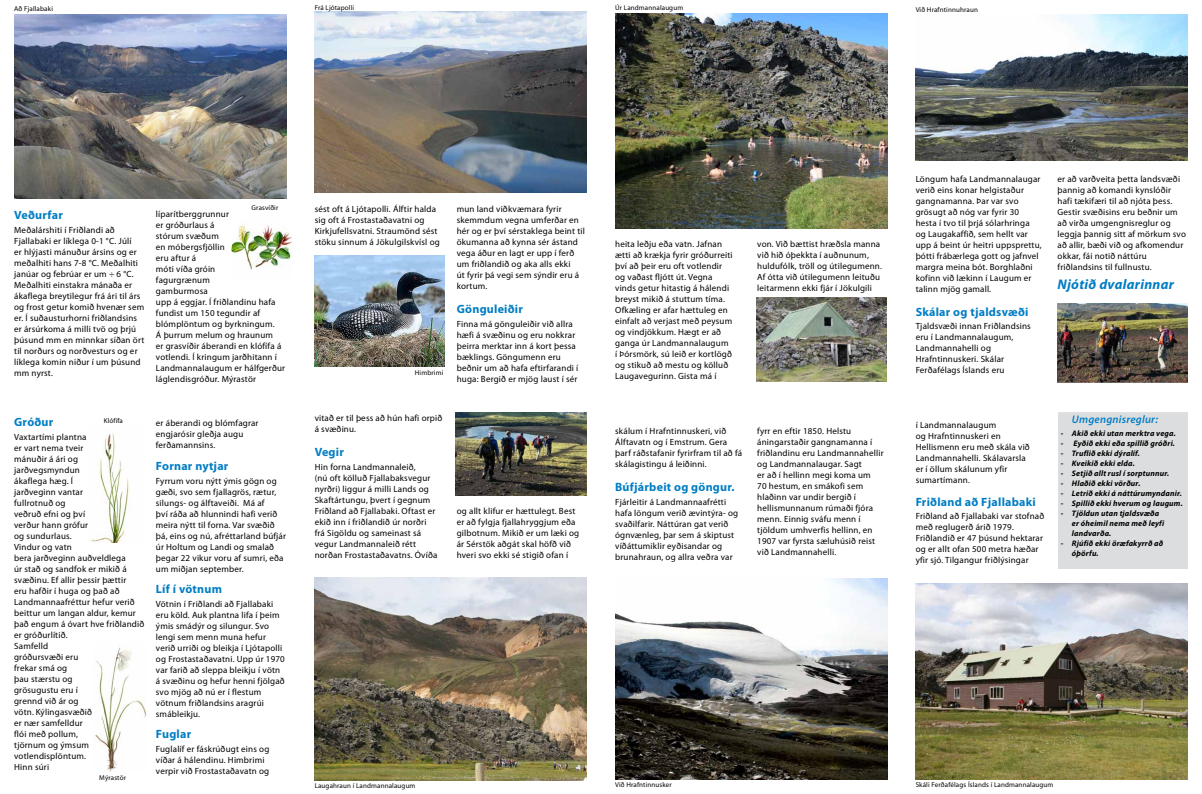
<style>
.page{position:relative;width:1202px;height:794px;background:#fff}
.page>*{position:absolute;margin:0;border:0;box-sizing:border-box;transform-origin:0 0}
.t1{font:italic 700 14px "Myriad Pro";letter-spacing:.02em;color:#007dc5}
.t2{font:700 12px "Myriad Pro";letter-spacing:.02em;color:#007dc5}
.t3{font:italic 600 11px "Myriad Pro";letter-spacing:.02em;color:#007dc5}
.t4{font:9px/11px "Myriad Pro";letter-spacing:.02em;color:#000}
.t5{font:italic 700 8px/10px "Myriad Pro";letter-spacing:.02em;color:#000}
.t6{font:7px "Myriad Pro";letter-spacing:.02em;color:#000}
</style>
<div class="page">
<img style="left:14px;top:15px;width:272px;height:183px">
<img style="left:231px;top:223px;width:61px;height:47px">
<img style="left:94px;top:647px;width:53px;height:124px">
<img style="left:90px;top:433px;width:40px;height:109px">
<img style="left:315px;top:255px;width:130px;height:111px">
<img style="left:315px;top:12px;width:272px;height:180px">
<img style="left:315px;top:577px;width:272px;height:203px">
<img style="left:456px;top:412px;width:131px;height:83px">
<img style="left:756px;top:297px;width:130px;height:85px">
<img style="left:615px;top:13px;width:272px;height:216px">
<img style="left:916px;top:583px;width:272px;height:197px">
<img style="left:916px;top:14px;width:272px;height:147px">
<img style="left:1058px;top:303px;width:130px;height:80px">
<div style="left:1058px;top:412px;width:130px;height:157px;background:#dcddde"></div>
<img style="left:615px;top:578px;width:272px;height:202px">
<p class="t6" style="left:14px;top:4px;width:40px">Að Fjallabaki</p>
<p class="t6" style="left:315px;top:4px;width:41px">Frá Ljótapolli</p>
<p class="t6" style="left:615px;top:4px;width:70px">Úr Landmannalaugum</p>
<p class="t6" style="left:916px;top:5px;width:64px">Við Hrafntinnuhraun</p>
<h2 class="t2" style="left:14px;top:207px;width:50px">Veðurfar</h2>
<p class="t4" style="left:14px;top:224px;width:132px">Meðalárshiti í Friðlandi að<br>Fjallabaki er líklega 0-1 °C. Júlí<br>er hlýjasti mánuður ársins og er meðalhiti hans 7-8 °C. Meðalhiti janúar og febrúar er um ÷ 6 °C.<br>Meðalhiti einstakra mánaða er ákaflega breytilegur frá ári til árs og frost getur komið hvenær sem er. Í suðausturhorni friðlandsins er ársúrkoma á milli tvö og þrjú þúsund mm en minnkar síðan ört til norðurs og norðvesturs og er líklega komin niður í um þúsund mm nyrst.</p>
<p class="t6" style="left:104px;top:416px;width:21px">Klófífa</p>
<h2 class="t2" style="left:14px;top:414px;width:41px">Gróður</h2>
<p class="t4" style="left:14px;top:431px;width:132px">Vaxtartími plantna<br>er vart nema tveir<br>mánuðir á ári og jarðvegsmyndun<br>ákaflega hæg. Í<br>jarðveginn vantar<br>fullrotnuð og<br>veðruð efni og því<br>verður hann grófur<br>og sundurlaus.<br>Vindur og vatn<br>bera jarðveginn auðveldlega<br>úr stað og sandfok er mikið á svæðinu. Ef allir þessir þættir<br>eru hafðir í huga og það að<br>Landmannaafréttur hefur verið beittur um langan aldur, kemur það engum á óvart hve friðlandið er gróðurlítið.<br>Samfelld<br>gróðursvæði eru<br>frekar smá og<br>þau stærstu og<br>grösugustu eru í<br>grennd við ár og<br>vötn. Kýlingasvæðið<br>er nær samfelldur<br>flói með pollum,<br>tjörnum og ýmsum votlendisplöntum.<br>Hinn súri</p>
<p class="t6" style="left:99px;top:773px;width:28px">Mýrastör</p>
<p class="t6" style="left:252px;top:204px;width:28px">Grasvíðir</p>
<p class="t4" style="left:156px;top:208px;width:131px">líparítberggrunnur<br>er gróðurlaus á<br>stórum svæðum<br>en móbergsfjöllin<br>eru aftur á<br>móti víða gróin<br>fagurgrænum<br>gamburmosa<br>upp á eggjar. Í friðlandinu hafa fundist um 150 tegundir af blómplöntum og byrkningum.<br>Á þurrum melum og hraunum<br>er grasvíðir áberandi en klófífa á votlendi. Í kringum jarðhitann í<br>Landmannalaugum er hálfgerður láglendisgróður. Mýrastör</p>
<p class="t4" style="left:156px;top:417px;width:104px">er áberandi og blómfagrar engjarósir gleðja augu ferðamannsins.</p>
<h2 class="t2" style="left:156px;top:458px;width:74px">Fornar nytjar</h2>
<p class="t4" style="left:156px;top:475px;width:132px">Fyrrum voru nýtt ýmis gögn og gæði, svo sem fjallagrös, rætur, silungs- og álftaveiði. Má af<br>því ráða að hlunnindi hafi verið meira nýtt til forna. Var svæðið þá, eins og nú, afréttarland búfjár úr Holtum og Landi og smalað þegar 22 vikur voru af sumri, eða um miðjan september.</p>
<h2 class="t2" style="left:156px;top:581px;width:68px">Líf í vötnum</h2>
<p class="t4" style="left:156px;top:598px;width:130px">Vötnin í Friðlandi að Fjallabaki eru köld. Auk plantna lifa í þeim ýmis smádýr og silungur. Svo lengi sem menn muna hefur verið urriði og bleikja í Ljótapolli og Frostastaðavatni. Upp úr 1970 var farið að sleppa bleikju í vötn á svæðinu og hefur henni fjölgað svo mjög að nú er í flestum vötnum friðlandsins aragrúi smábleikju.</p>
<h2 class="t2" style="left:156px;top:726px;width:37px">Fuglar</h2>
<p class="t4" style="left:156px;top:743px;width:115px">Fuglalíf er fáskrúðugt eins og víðar á hálendinu. Himbrimi verpir við Frostastaðavatn og</p>
<p class="t4" style="left:315px;top:203px;width:127px">sést oft á Ljótapolli. Álftir halda sig oft á Frostastaðavatni og Kirkjufellsvatni. Straumönd sést stöku sinnum á Jökulgilskvísl og</p>
<p class="t6" style="left:415px;top:368px;width:30px">Himbrimi</p>
<p class="t4" style="left:315px;top:412px;width:129px">vitað er til þess að hún hafi orpið á svæðinu.</p>
<h2 class="t2" style="left:315px;top:444px;width:31px">Vegir</h2>
<p class="t4" style="left:315px;top:461px;width:124px">Hin forna Landmannaleið,<br>(nú oft kölluð Fjallabaksvegur nyrðri) liggur á milli Lands og<br>Skaftártungu, þvert í gegnum<br>Friðland að Fjallabaki. Oftast er ekið inn í friðlandið úr norðri frá Sigöldu og sameinast sá vegur Landmannaleið rétt norðan Frostastaðavatns. Óvíða</p>
<p class="t4" style="left:457px;top:203px;width:130px">mun land viðkvæmara fyrir skemmdum vegna umferðar en hér og er því sérstaklega beint til ökumanna að kynna sér ástand vega áður en lagt er upp í ferð um friðlandið og aka alls ekki<br>út fyrir þá vegi sem sýndir eru á kortum.</p>
<h2 class="t2" style="left:457px;top:301px;width:68px">Gönguleiðir</h2>
<p class="t4" style="left:457px;top:318px;width:123px">Finna má gönguleiðir við allra hæfi á svæðinu og eru nokkrar þeirra merktar inn á kort þessa bæklings. Göngumenn eru beðnir um að hafa eftirfarandi í huga: Bergið er mjög laust í sér</p>
<p class="t4" style="left:457px;top:505px;width:124px">og allt klifur er hættulegt. Best er að fylgja fjallahryggjum eða gilbotnum. Mikið er um læki og ár Sérstök aðgát skal höfð við hveri svo ekki sé stigið ofan í</p>
<p class="t6" style="left:315px;top:781px;width:102px">Laugahraun í Landmannalaugum</p>
<p class="t4" style="left:615px;top:238px;width:119px">heita leðju eða vatn. Jafnan ætti að krækja fyrir gróðurreiti því að þeir eru oft votlendir og vaðast fljótt út. Vegna vinds getur hitastig á hálendi breyst mikið á stuttum tíma.<br>Ofkæling er afar hættuleg en einfalt að verjast með peysum og vindjökkum. Hægt er að ganga úr Landmannalaugum í Þórsmörk, sú leið er kortlögð og stikuð að mestu og kölluð<br>Laugavegurinn. Gista má í</p>
<p class="t4" style="left:757px;top:238px;width:126px">von. Við bættist hræðsla manna við hið óþekkta í auðnunum, huldufólk, tröll og útilegumenn.<br>Af ótta við útilegumenn leituðu leitarmenn ekki fjár í Jökulgili</p>
<p class="t4" style="left:615px;top:425px;width:129px">skálum í Hrafntinnuskeri, við<br>Álftavatn og í Emstrum. Gera þarf ráðstafanir fyrirfram til að fá skálagistingu á leiðinni.</p>
<h2 class="t2" style="left:615px;top:479px;width:121px">Búfjárbeit og göngur.</h2>
<p class="t4" style="left:615px;top:496px;width:125px">Fjárleitir á Landmannaafrétti hafa löngum verið ævintýra- og svaðilfarir. Náttúran gat verið ógnvænleg, þar sem á skiptust víðáttumiklir eyðisandar og brunahraun, og allra veðra var</p>
<p class="t4" style="left:757px;top:425px;width:128px">fyrr en eftir 1850. Helstu áningarstaðir gangnamanna í friðlandinu eru Landmannahellir og Landmannalaugar. Sagt<br>er að í hellinn megi koma um<br>70 hestum, en smákofi sem hlaðinn var undir bergið í hellismunnanum rúmaði fjóra menn. Einnig sváfu menn í tjöldum umhverfis hellinn, en<br>1907 var fyrsta sæluhúsið reist við Landmannahelli.</p>
<p class="t6" style="left:615px;top:780px;width:58px">Við Hrafntinnusker</p>
<p class="t4" style="left:916px;top:173px;width:128px">Löngum hafa Landmannalaugar verið eins konar helgistaður gangnamanna. Þar var svo grösugt að nóg var fyrir 30 hesta í tvo til þrjá sólarhringa og Laugakaffið, sem hellt var upp á beint úr heitri uppsprettu, þótti frábærlega gott og jafnvel margra meina bót. Borghlaðni kofinn við lækinn í Laugum er talinn mjög gamall.</p>
<h2 class="t2" style="left:916px;top:304px;width:114px">Skálar og tjaldsvæði</h2>
<p class="t4" style="left:916px;top:321px;width:117px">Tjaldsvæði innan Friðlandsins eru í Landmannalaugum,<br>Landmannahelli og<br>Hrafntinnuskeri. Skálar<br>Ferðafélags Íslands eru</p>
<p class="t4" style="left:1057px;top:173px;width:130px">er að varðveita þetta landsvæði þannig að komandi kynslóðir hafi tækifæri til að njóta þess.<br>Gestir svæðisins eru beðnir um að virða umgengnisreglur og leggja þannig sitt af mörkum svo að allir, bæði við og afkomendur okkar, fái notið náttúru friðlandsins til fullnustu.</p>
<h1 class="t1" style="left:1057px;top:276px;width:118px">Njótið dvalarinnar</h1>
<p class="t4" style="left:916px;top:420px;width:116px">í Landmannalaugum<br>og Hrafntinnuskeri en<br>Hellismenn eru með skála við<br>Landmannahelli. Skálavarsla er í öllum skálunum yfir sumartímann.</p>
<h2 class="t2" style="left:916px;top:494px;width:122px">Friðland að Fjallabaki</h2>
<p class="t4" style="left:916px;top:511px;width:130px">Friðland að Fjallabaki var stofnað með reglugerð árið 1979.<br>Friðlandið er 47 þúsund hektarar og er allt ofan 500 metra hæðar yfir sjó. Tilgangur friðlýsingar</p>
<p class="t3" style="left:1072px;top:412px;width:88px">Umgengnisreglur:</p>
<p class="t5" style="left:1061px;top:428px;width:116px">- Akið ekki utan merktra vega.</p>
<p class="t5" style="left:1061px;top:438px;width:116px">- Eyðið ekki eða spillið gróðri.</p>
<p class="t5" style="left:1061px;top:448px;width:80px">- Truflið ekki dýralíf.</p>
<p class="t5" style="left:1061px;top:458px;width:75px">- Kveikið ekki elda.</p>
<p class="t5" style="left:1061px;top:468px;width:110px">- Setjið allt rusl í sorptunnur.</p>
<p class="t5" style="left:1061px;top:478px;width:81px">- Hlaðið ekki vörður.</p>
<p class="t5" style="left:1061px;top:488px;width:123px">- Letrið ekki á náttúrumyndanir.</p>
<p class="t5" style="left:1061px;top:498px;width:123px">- Spillið ekki hverum og laugum.</p>
<p class="t5" style="left:1072px;top:508px;width:94px;text-indent:-11px">- Tjöldun utan tjaldsvæða er óheimil nema með leyfi landvarða.</p>
<p class="t5" style="left:1072px;top:538px;width:93px;text-indent:-11px">- Rjúfið ekki öræfakyrrð að óþörfu.</p>
<p class="t6" style="left:916px;top:780px;width:139px">Skáli Ferðafélags Íslands í Landmannalaugum</p>
</div>
